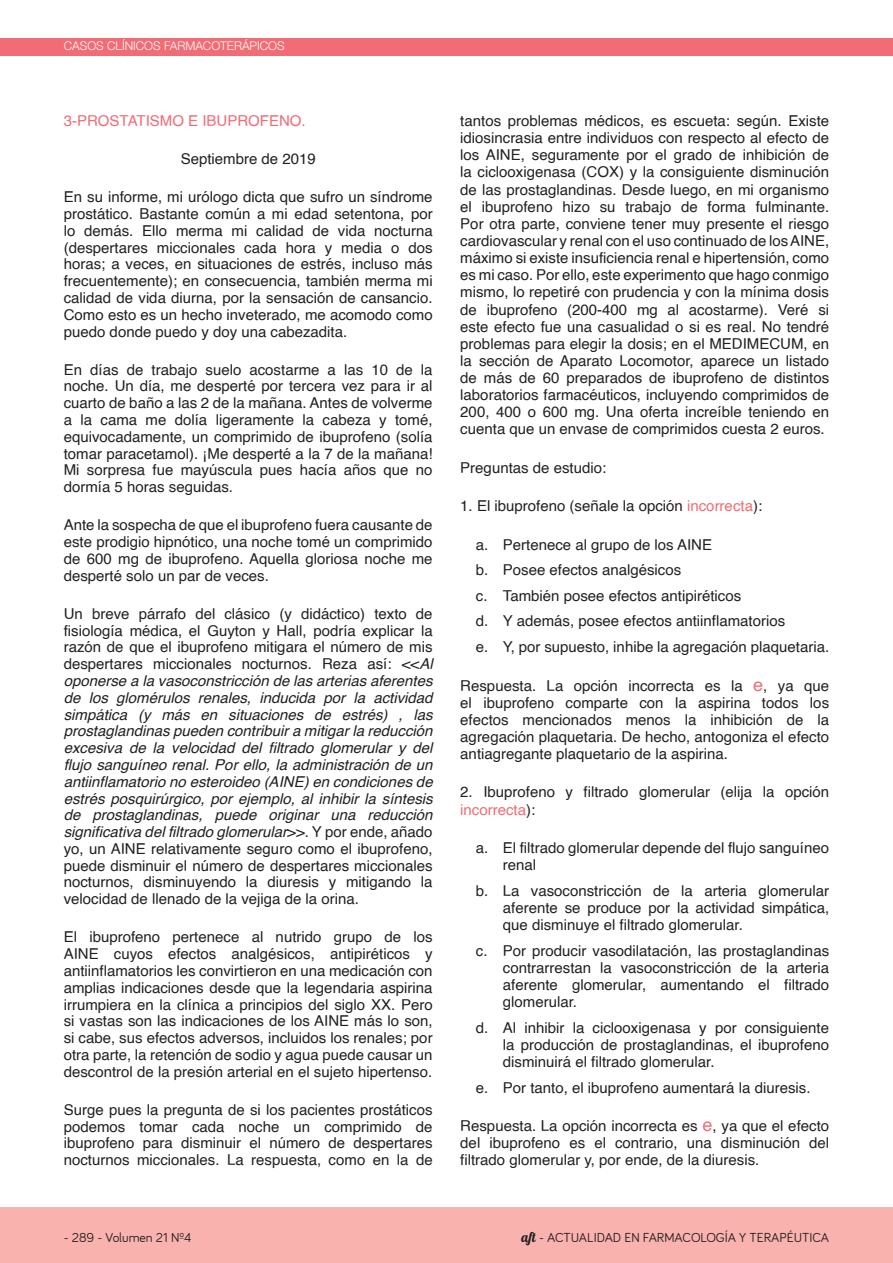
<style>
.page{position:relative;width:893px;height:1263px;background:#fff}
.page>*{position:absolute;margin:0;border:0;box-sizing:border-box;transform-origin:0 0}
.ESTANDAR_2{font:15px/17.1px "Helvetica";color:#231f20;text-align:justify}
.ESTANDAR_2-2{font:italic 15px/16.8px "Helvetica";color:#231f20;text-align:justify}
.ESTANDAR_2-3{font:15px "Helvetica";color:#f16c74}
.NUMERACIÓN{font:13.5px "Bariol";color:#231f20}
.t1{font:300 12px "Helvetica Neue";color:#fff}
.s1{font-style:normal}
.s2{color:#f16c74}
.s3{font-size:18px;color:#f16c74}
.s4{font-family:"Lobster 1.4"}
</style>
<div class="page">
<div style="left:0;top:1208px;width:893px;height:55px;background:#f9b2ae"></div>
<div style="left:0;top:38px;width:893px;height:17px;background:#f16c74"></div>
<p class="t1" style="left:64px;top:38px;width:222px">CASOS CLÍNICOS FARMACOTERÁPICOS</p>
<p class="ESTANDAR_2-3" style="left:64px;top:109px;width:244px">3-PROSTATISMO E IBUPROFENO.</p>
<p class="ESTANDAR_2" style="left:181px;top:151px;width:137px">Septiembre de 2019</p>
<p class="ESTANDAR_2" style="left:64px;top:189px;width:370px">En su informe, mi urólogo dicta que sufro un síndrome prostático. Bastante común a mi edad setentona, por lo demás. Ello merma mi calidad de vida nocturna (despertares miccionales cada hora y media o dos horas; a veces, en situaciones de estrés, incluso más frecuentemente); en consecuencia, también merma mi calidad de vida diurna, por la sensación de cansancio.<br>Como esto es un hecho inveterado, me acomodo como puedo donde puedo y doy una cabezadita.</p>
<p class="ESTANDAR_2" style="left:64px;top:361px;width:370px">En días de trabajo suelo acostarme a las 10 de la noche. Un día, me desperté por tercera vez para ir al cuarto de baño a las 2 de la mañana. Antes de volverme a la cama me dolía ligeramente la cabeza y tomé, equivocadamente, un comprimido de ibuprofeno (solía tomar paracetamol). ¡Me desperté a la 7 de la mañana!<br>Mi sorpresa fue mayúscula pues hacía años que no dormía 5 horas seguidas.</p>
<p class="ESTANDAR_2" style="left:64px;top:517px;width:370px">Ante la sospecha de que el ibuprofeno fuera causante de este prodigio hipnótico, una noche tomé un comprimido de 600 mg de ibuprofeno. Aquella gloriosa noche me desperté solo un par de veces.</p>
<p class="ESTANDAR_2-2" style="left:64px;top:605px;width:370px"><span class="s1">Un breve párrafo del clásico (y didáctico) texto de fisiología médica, el Guyton y Hall, podría explicar la razón de que el ibuprofeno mitigara el número de mis despertares miccionales nocturnos. Reza así: &lt;&lt;</span>Al oponerse a la vasoconstricción de las arterias aferentes de los glomérulos renales, inducida por la actividad simpática (y más en situaciones de estrés) , las prostaglandinas pueden contribuir a mitigar la reducción excesiva de la velocidad del filtrado glomerular y del flujo sanguíneo renal. Por ello, la administración de un antiinflamatorio no esteroideo (AINE) en condiciones de estrés posquirúrgico, por ejemplo, al inhibir la síntesis de prostaglandinas, puede originar una reducción significativa del filtrado glomerular<span class="s1">&gt;&gt;. Y por ende, añado yo, un AINE relativamente seguro como el ibuprofeno, puede disminuir el número de despertares miccionales nocturnos, disminuyendo la diuresis y mitigando la velocidad de llenado de la vejiga de la orina.</span></p>
<p class="ESTANDAR_2" style="left:64px;top:929px;width:370px">El ibuprofeno pertenece al nutrido grupo de los AINE cuyos efectos analgésicos, antipiréticos y antiinflamatorios les convirtieron en una medicación con amplias indicaciones desde que la legendaria aspirina irrumpiera en la clínica a principios del siglo XX. Pero si vastas son las indicaciones de los AINE más lo son, si cabe, sus efectos adversos, incluidos los renales; por otra parte, la retención de sodio y agua puede causar un descontrol de la presión arterial en el sujeto hipertenso.</p>
<p class="ESTANDAR_2" style="left:64px;top:1101px;width:370px">Surge pues la pregunta de si los pacientes prostáticos podemos tomar cada noche un comprimido de ibuprofeno para disminuir el número de despertares nocturnos miccionales. La respuesta, como en la de</p>
<p class="ESTANDAR_2" style="left:460px;top:113px;width:370px">tantos problemas médicos, es escueta: según. Existe idiosincrasia entre individuos con respecto al efecto de los AINE, seguramente por el grado de inhibición de la ciclooxigenasa (COX) y la consiguiente disminución de las prostaglandinas. Desde luego, en mi organismo el ibuprofeno hizo su trabajo de forma fulminante.<br>Por otra parte, conviene tener muy presente el riesgo cardiovascular y renal con el uso continuado de los AINE, máximo si existe insuficiencia renal e hipertensión, como es mi caso. Por ello, este experimento que hago conmigo mismo, lo repetiré con prudencia y con la mínima dosis de ibuprofeno (200-400 mg al acostarme). Veré si este efecto fue una casualidad o si es real. No tendré problemas para elegir la dosis; en el MEDIMECUM, en la sección de Aparato Locomotor, aparece un listado de más de 60 preparados de ibuprofeno de distintos laboratorios farmacéuticos, incluyendo comprimidos de 200, 400 o 600 mg. Una oferta increíble teniendo en cuenta que un envase de comprimidos cuesta 2 euros.</p>
<p class="ESTANDAR_2" style="left:460px;top:459px;width:147px">Preguntas de estudio:</p>
<p class="ESTANDAR_2" style="left:460px;top:498px;width:303px">1. El ibuprofeno (señale la opción <span class="s2">incorrecta</span>):</p>
<p class="ESTANDAR_2" style="left:476px;top:536px;width:238px">a. Pertenece al grupo de los AINE</p>
<p class="ESTANDAR_2" style="left:476px;top:562px;width:207px">b. Posee efectos analgésicos</p>
<p class="ESTANDAR_2" style="left:476px;top:587px;width:267px">c. También posee efectos antipiréticos</p>
<p class="ESTANDAR_2" style="left:476px;top:613px;width:311px">d. Y además, posee efectos antiinflamatorios</p>
<p class="ESTANDAR_2" style="left:476px;top:639px;width:355px">e. Y, por supuesto, inhibe la agregación plaquetaria.</p>
<p class="ESTANDAR_2" style="left:460px;top:677px;width:370px">Respuesta. La opción incorrecta es la <span class="s3">e</span>, ya que el ibuprofeno comparte con la aspirina todos los efectos mencionados menos la inhibición de la agregación plaquetaria. De hecho, antogoniza el efecto antiagregante plaquetario de la aspirina.</p>
<p class="ESTANDAR_2" style="left:460px;top:784px;width:370px">2. Ibuprofeno y filtrado glomerular (elija la opción <span class="s2">incorrecta</span>):</p>
<p class="ESTANDAR_2" style="left:503px;top:839px;width:328px;text-indent:-27px">a. El filtrado glomerular depende del flujo sanguíneo renal</p>
<p class="ESTANDAR_2" style="left:503px;top:882px;width:328px;text-indent:-27px">b. La vasoconstricción de la arteria glomerular aferente se produce por la actividad simpática, que disminuye el filtrado glomerular.</p>
<p class="ESTANDAR_2" style="left:503px;top:942px;width:328px;text-indent:-27px">c. Por producir vasodilatación, las prostaglandinas contrarrestan la vasoconstricción de la arteria aferente glomerular, aumentando el filtrado glomerular.</p>
<p class="ESTANDAR_2" style="left:503px;top:1019px;width:328px;text-indent:-27px">d. Al inhibir la ciclooxigenasa y por consiguiente la producción de prostaglandinas, el ibuprofeno disminuirá el filtrado glomerular.</p>
<p class="ESTANDAR_2" style="left:476px;top:1079px;width:336px">e. Por tanto, el ibuprofeno aumentará la diuresis.</p>
<p class="ESTANDAR_2" style="left:460px;top:1117px;width:370px">Respuesta. La opción incorrecta es <span class="s3">e</span>, ya que el efecto del ibuprofeno es el contrario, una disminución del filtrado glomerular y, por ende, de la diuresis.</p>
<p class="NUMERACIÓN" style="left:64px;top:1230px;width:129px">- 289 - Volumen 21 Nº4</p>
<p class="NUMERACIÓN" style="left:522px;top:1230px;width:309px"><span class="s4">aft</span> - ACTUALIDAD EN FARMACOLOGÍA Y TERAPÉUTICA</p>
</div>
